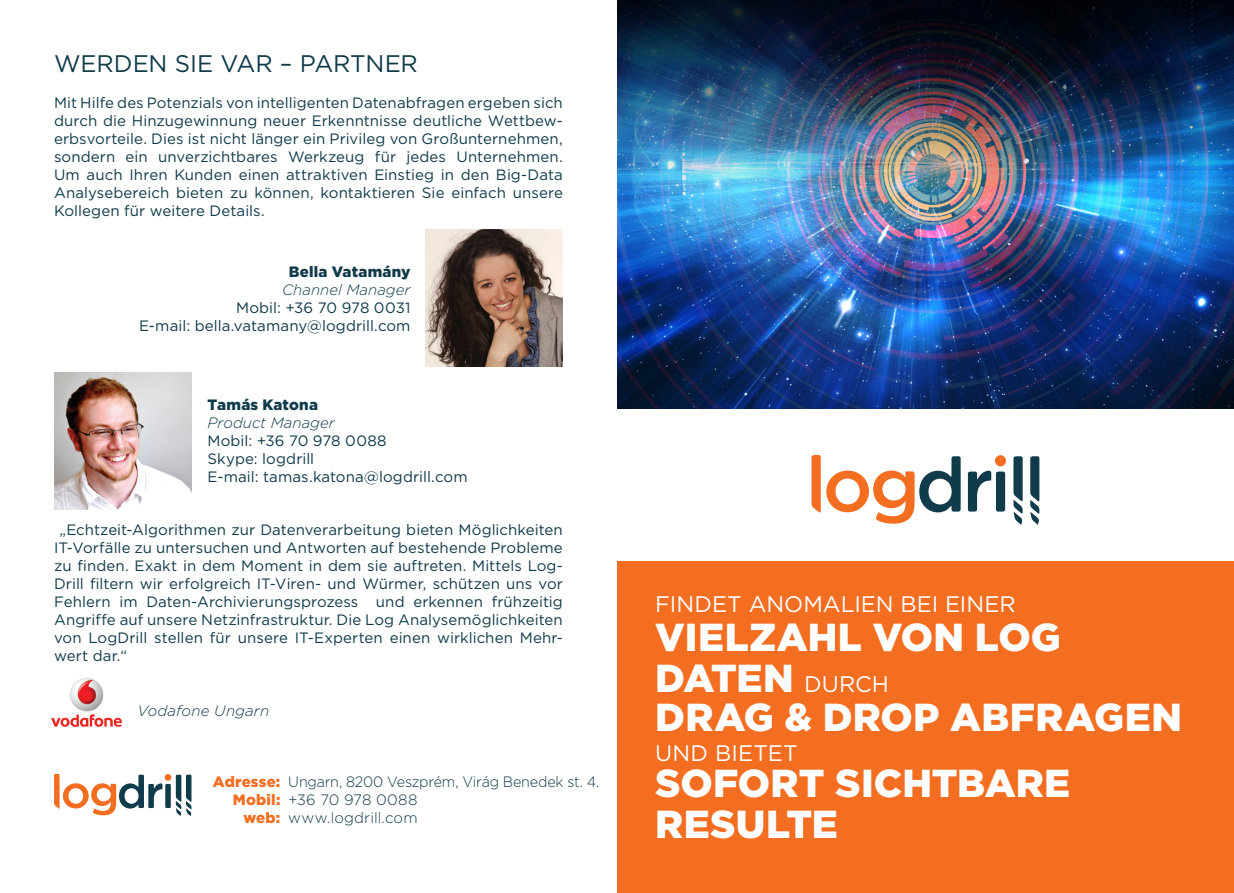
<style>
.page{position:relative;width:1234px;height:893px;background:#fff}
.page>*{position:absolute;margin:0;border:0;box-sizing:border-box;transform-origin:0 0}
.t1{font:900 39px/40.5px "Gotham";letter-spacing:.005em;color:#fff}
.t2{font:24px "Gotham";letter-spacing:-.005em;color:#103b4b}
.t3{font:22.5px "Gotham";letter-spacing:.005em;color:#fff}
.t4{font:15px/18px "Gotham";letter-spacing:.005em;color:#103b4b;text-align:justify}
.t5{font:italic 300 15px "Gotham";letter-spacing:.005em;color:#103b4b}
.t6{font:300 15px "Gotham";letter-spacing:-.01em;color:#103b4b;scale:.95 1}
.t7{font:900 15px "Gotham";letter-spacing:.015em;color:#103b4b}
.t8{font:900 15px "Gotham";letter-spacing:.01em;color:#f36e21}
.t9{font:300 15px "Gotham";letter-spacing:-.01em;color:#103b4b}
.t10{font:300 15px "Gotham";letter-spacing:.01em;color:#103b4b}
</style>
<div class="page">
<img style="left:617px;top:0;width:616px;height:408px">
<div style="left:617px;top:561px;width:616px;height:332px;background:#f36e21"></div>
<svg style="left:54px;top:774px;width:137px;height:42px"></svg>
<svg style="left:811px;top:455px;width:228px;height:70px"></svg>
<img style="left:54px;top:372px;width:137px;height:137px">
<img style="left:51px;top:678px;width:72px;height:49px">
<img style="left:425px;top:230px;width:138px;height:137px">
<p class="t2" style="left:54px;top:49px;width:365px">WERDEN SIE VAR – PARTNER</p>
<p class="t4" style="left:54px;top:93px;width:510px">Mit Hilfe des Potenzials von intelligenten Datenabfragen ergeben sich durch die Hinzugewinnung neuer Erkenntnisse deutliche Wettbew&shy;erbsvorteile. Dies ist nicht länger ein Privileg von Großunternehmen, sondern ein unverzichtbares Werkzeug für jedes Unternehmen.<br>Um auch Ihren Kunden einen attraktiven Einstieg in den Big-Data Analysebereich bieten zu können, kontaktieren Sie einfach unsere Kollegen für weitere Details.</p>
<p class="t7" style="left:289px;top:263px;width:123px">Bella Vatamány</p>
<p class="t5" style="left:282px;top:281px;width:130px">Channel Manager</p>
<p class="t4" style="left:236px;top:298px;width:176px">Mobil: +36 70 978 0031</p>
<p class="t4" style="left:139px;top:316px;width:273px">E-mail: bella.vatamany@logdrill.com</p>
<p class="t7" style="left:207px;top:396px;width:112px">Tamás Katona</p>
<p class="t5" style="left:207px;top:414px;width:129px">Product Manager</p>
<p class="t4" style="left:207px;top:432px;width:181px">Mobil: +36 70 978 0088</p>
<p class="t4" style="left:207px;top:450px;width:108px">Skype: logdrill</p>
<p class="t4" style="left:207px;top:468px;width:261px">E-mail: tamas.katona@logdrill.com</p>
<p class="t4" style="left:54px;top:521px;width:510px;text-indent:5px">„Echtzeit-Algorithmen zur Datenverarbeitung bieten Möglichkeiten IT-Vorfälle zu untersuchen und Antworten auf bestehende Probleme zu finden. Exakt in dem Moment in dem sie auftreten. Mittels Log-Drill filtern wir erfolgreich IT-Viren- und Würmer, schützen uns vor Fehlern im Daten-Archivierungsprozess und erkennen frühzeitig Angriffe auf unsere Netzinfrastruktur. Die Log Analysemöglichkeiten von LogDrill stellen für unsere IT-Experten einen wirklichen Mehr&shy;wert dar.“</p>
<p class="t5" style="left:137px;top:702px;width:133px">Vodafone Ungarn</p>
<p class="t8" style="left:213px;top:773px;width:69px">Adresse:</p>
<p class="t8" style="left:233px;top:791px;width:49px">Mobil:</p>
<p class="t8" style="left:243px;top:809px;width:38px">web:</p>
<p class="t6" style="left:288px;top:773px;width:329px">Ungarn, 8200 Veszprém, Virág Benedek st. 4.</p>
<p class="t10" style="left:288px;top:791px;width:131px">+36 70 978 0088</p>
<p class="t9" style="left:288px;top:809px;width:131px">www.logdrill.com</p>
<p class="t3" style="left:655px;top:591px;width:362px">FINDET ANOMALIEN BEI EINER</p>
<p class="t1" style="left:655px;top:616px;width:407px">VIELZAHL VON LOG<br>DATEN</p>
<p class="t3" style="left:804px;top:671px;width:86px">DURCH</p>
<p class="t1" style="left:655px;top:696px;width:528px">DRAG &amp; DROP ABFRAGEN</p>
<p class="t3" style="left:655px;top:740px;width:144px">UND BIETET</p>
<p class="t1" style="left:655px;top:762px;width:416px">SOFORT SICHTBARE</p>
<p class="t1" style="left:655px;top:802px;width:184px">RESULTE</p>
</div>
